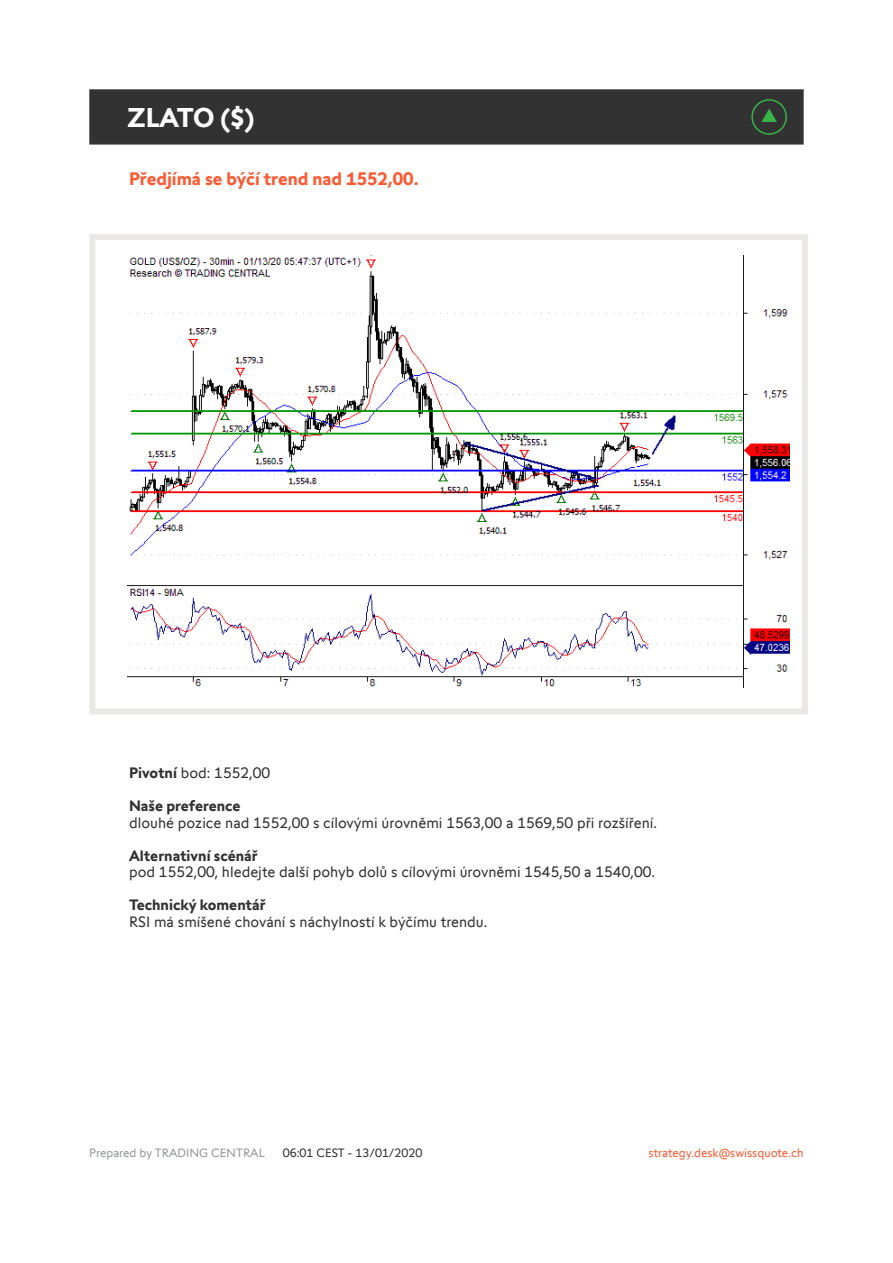
<style>
.page{position:relative;width:893px;height:1263px;background:#fff}
.page>*{position:absolute;margin:0;border:0;box-sizing:border-box;transform-origin:0 0}
.t1{font:700 27px "Swissquote CT";letter-spacing:-.015em;color:#fff}
.t2{font:700 18px "Swissquote CT";color:#fa5b35}
.t3{font:15px "Swissquote CT";color:#323232}
.t4{font:700 15px "Swissquote CT";color:#323232}
.t5{font:12px "Swissquote CT";color:#fa5b35}
.t6{font:12px "Swissquote CT";color:#939598}
.t7{font:12px "Swissquote CT";color:#323232}
.s1{font-weight:700}
</style>
<div class="page">
<div style="left:89px;top:234px;width:719px;height:480px;border:6px solid #e9e8e7"></div>
<div style="left:89px;top:89px;width:715px;height:56px;background:#323232;border:2px solid #323232"></div>
<img style="left:128px;top:255px;width:661px;height:432px">
<svg style="left:751px;top:99px;width:36px;height:36px"></svg>
<h1 class="t1" style="left:128px;top:101px;width:128px">ZLATO ($)</h1>
<p class="t2" style="left:129px;top:168px;width:291px">Předjímá se býčí trend nad 1552,00.</p>
<p class="t3" style="left:129px;top:764px;width:143px"><span class="s1">Pivotní</span> bod: 1552,00</p>
<p class="t4" style="left:129px;top:797px;width:113px">Naše preference</p>
<p class="t3" style="left:129px;top:814px;width:530px">dlouhé pozice nad 1552,00 s cílovými úrovněmi 1563,00 a 1569,50 při rozšíření.</p>
<p class="t4" style="left:129px;top:846px;width:130px">Alternativní scénář</p>
<p class="t3" style="left:129px;top:863px;width:528px">pod 1552,00, hledejte další pohyb dolů s cílovými úrovněmi 1545,50 a 1540,00.</p>
<p class="t4" style="left:129px;top:896px;width:138px">Technický komentář</p>
<p class="t3" style="left:129px;top:913px;width:360px">RSI má smíšené chování s náchylností k býčímu trendu.</p>
<p class="t6" style="left:89px;top:1145px;width:177px">Prepared by TRADING CENTRAL</p>
<p class="t7" style="left:283px;top:1145px;width:141px">06:01 CEST - 13/01/2020</p>
<p class="t5" style="left:649px;top:1145px;width:157px">strategy.desk@swissquote.ch</p>
</div>
